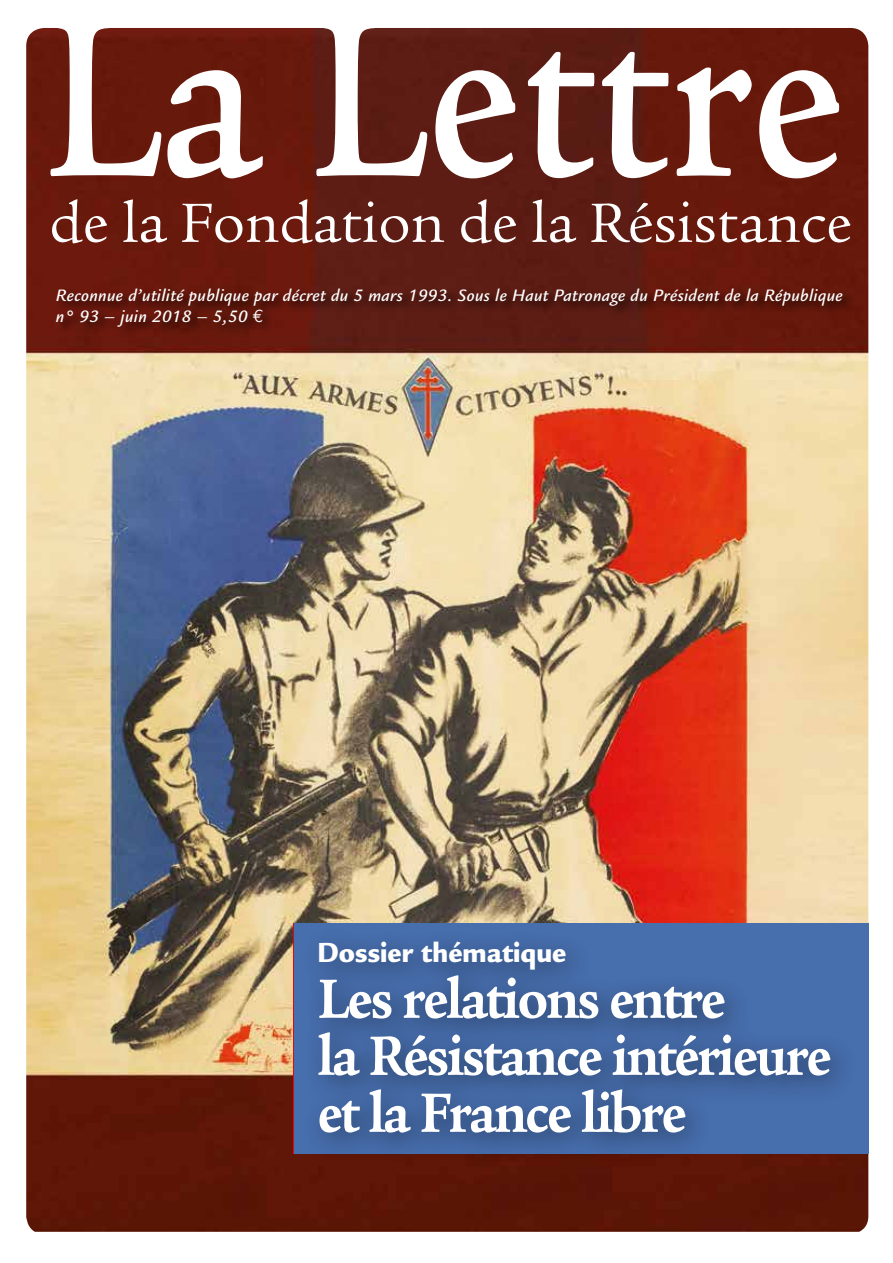
<style>
.page{position:relative;width:893px;height:1263px;background:#fff}
.page>*{position:absolute;margin:0;border:0;box-sizing:border-box;transform-origin:0 0}
.t1{font:700 60px/57px "Legacy Serif";letter-spacing:-.04em;color:#fff;scale:.9 1}
.t2{font:60px "Legacy Serif";color:#fff}
.t3{font:900 30px "Legacy Sans";color:#fff;scale:.9 1}
.t4{font:italic 500 18px/21.6px "Legacy Sans";letter-spacing:.02em;color:#fff}
.s1{font-family:"Euro Mono Std";font-weight:400;font-style:normal}
</style>
<div class="page">
<img style="left:26px;top:28px;width:842px;height:1204px">
<div style="left:55px;top:286px;width:801px;height:54px;background:#000;opacity:.75"></div>
<svg style="left:51px;top:28px;width:788px;height:150px"></svg>
<div style="left:294px;top:923px;width:575px;height:230px;background:#476ead"></div>
<div style="left:302px;top:926px;width:556px;height:236px;background:#000;opacity:.45"></div>
<h1 class="t2" style="left:49px;top:189px;width:804px">de la Fondation de la Résistance</h1>
<p class="t4" style="left:56px;top:284px;width:788px">Reconnue d’utilité publique par décret du 5 mars 1993. Sous le Haut Patronage du Président de la République n° 93 – juin 2018 – 5,50 <span class="s1">€</span></p>
<h2 class="t3" style="left:317px;top:934px;width:278px">Dossier thématique</h2>
<h1 class="t1" style="left:317px;top:970px;width:572px">Les relations entre<br>la Résistance intérieure et la France libre</h1>
</div>
